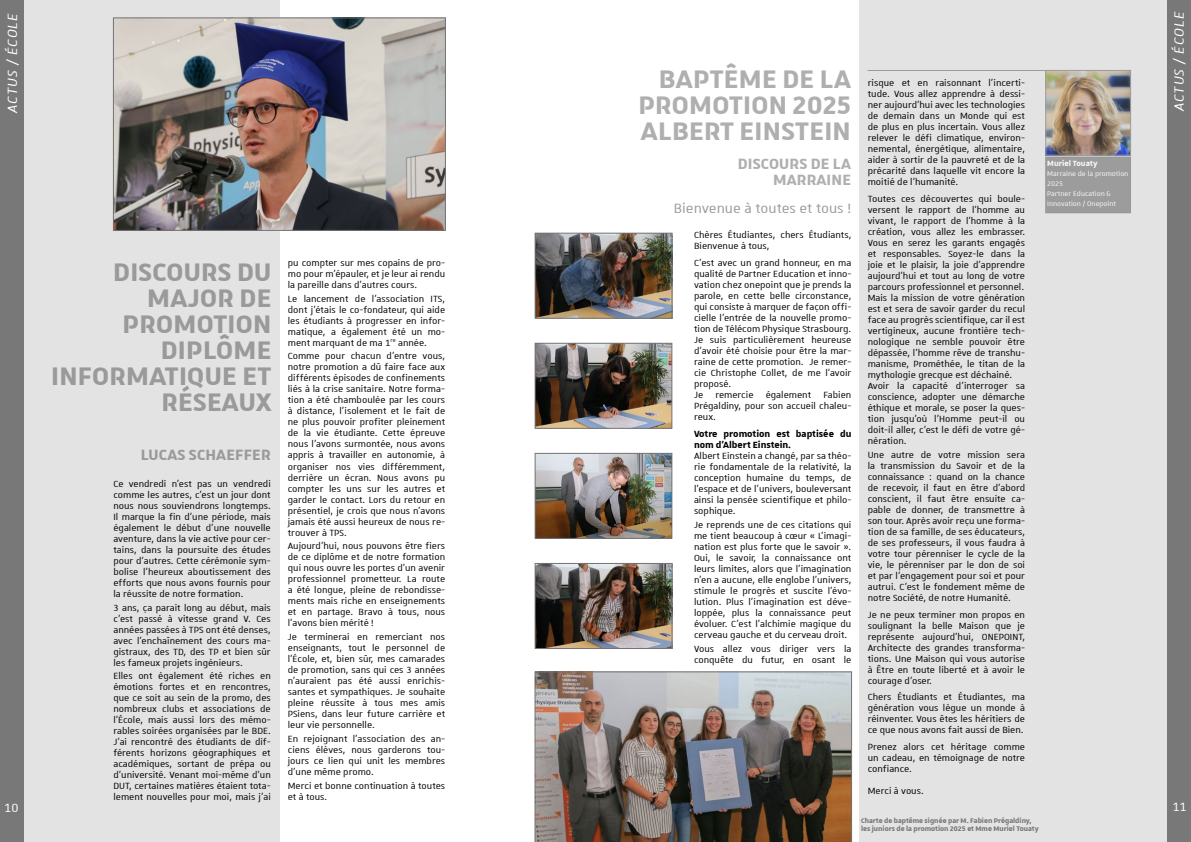
<style>
.page{position:relative;width:1191px;height:842px;background:#fff}
.page>*{position:absolute;margin:0;border:0;box-sizing:border-box;transform-origin:0 0}
.t1{font:700 34px/26px "Unistra A";letter-spacing:.01em;color:#9b9a9a;text-align:right}
.t2{font:700 34px/26px "Unistra A";letter-spacing:.01em;color:#b0afb0;text-align:center}
.t3{font:700 20px/16px "Unistra A";letter-spacing:.01em;color:#b0afb0;text-align:right}
.t4{font:700 20px "Unistra A";letter-spacing:.01em;color:#9b9a9a}
.t5{font:18px "Unistra A";color:#9b9a9a}
.t6{font:italic 18px "Unistra A";letter-spacing:.05em;color:#fff}
.t7{font:16px "Unistra A";color:#fff}
.t8{font:12px/11px "Unistra A";color:#000;text-align:justify}
.t9{font:700 12px/11px "Unistra A";color:#000}
.t10{font:700 10px "Unistra A";color:#fff}
.t11{font:700 9px/8px "Unistra A";color:#747373}
.t12{font:9px/10px "Unistra A";color:#fff}
</style>
<div class="page">
<div style="left:859px;top:0;width:329px;height:842px;background:#e3e3e3"></div>
<div style="left:0;top:0;width:280px;height:842px;background:#e3e3e3"></div>
<hr style="left:867px;top:70px;width:178px;height:1px;background:#858383">
<div style="left:1045px;top:157px;width:85px;height:56px;background:#9d9c9c"></div>
<img style="left:1047px;top:72px;width:81px;height:81px">
<div style="left:1045px;top:70px;width:85px;height:85px;border:1px solid #8c8b8b"></div>
<img style="left:535px;top:672px;width:316px;height:170px">
<img style="left:115px;top:20px;width:328px;height:208px">
<div style="left:113px;top:18px;width:332px;height:212px;border:1px solid #747373"></div>
<img style="left:537px;top:455px;width:133px;height:81px">
<div style="left:535px;top:453px;width:137px;height:85px;border:1px solid #747373"></div>
<img style="left:537px;top:345px;width:133px;height:81px">
<div style="left:535px;top:343px;width:137px;height:85px;border:1px solid #747373"></div>
<img style="left:537px;top:565px;width:133px;height:82px">
<div style="left:535px;top:563px;width:137px;height:86px;border:1px solid #747373"></div>
<img style="left:537px;top:235px;width:133px;height:81px">
<div style="left:535px;top:233px;width:137px;height:85px;border:1px solid #747373"></div>
<div style="left:0;top:0;width:24px;height:842px;background:#747373"></div>
<div style="left:1166px;top:0;width:25px;height:842px;background:#747373"></div>
<h3 class="t6" style="left:3px;top:113px;width:101px;rotate:-90deg">ACTUS / ÉCOLE</h3>
<h3 class="t6" style="left:1169px;top:111px;width:101px;rotate:-90deg">ACTUS / ÉCOLE</h3>
<h1 class="t2" style="left:638px;top:64px;width:214px">BAPTÊME DE LA<br>PROMOTION 2025<br>ALBERT EINSTEIN</h1>
<h2 class="t3" style="left:737px;top:156px;width:115px">DISCOURS DE LA<br>MARRAINE</h2>
<h3 class="t5" style="left:674px;top:199px;width:179px">Bienvenue à toutes et tous !</h3>
<p class="t8" style="left:867px;top:77px;width:159px">risque et en raisonnant l’incerti&shy;tude. Vous allez apprendre à dessi&shy;ner aujourd’hui avec les technologies de demain dans un Monde qui est de plus en plus incertain. Vous allez relever le défi climatique, environ&shy;nemental, énergétique, alimentaire, aider à sortir de la pauvreté et de la précarité dans laquelle vit encore la moitié de l’humanité.</p>
<p class="t8" style="left:867px;top:193px;width:159px;text-align:left">Toutes ces découvertes qui boule&shy;versent le rapport de l’homme au vivant, le rapport de l’homme à la création, vous allez les embrasser.<br>Vous en serez les garants engagés et responsables. Soyez-le dans la joie et le plaisir, la joie d’apprendre aujourd’hui et tout au long de votre parcours professionnel et personnel.<br>Mais la mission de votre génération est et sera de savoir garder du recul face au progrès scientifique, car il est vertigineux, aucune frontière tech&shy;nologique ne semble pouvoir être dépassée, l’homme rêve de transhu&shy;manisme, Prométhée, le titan de la mythologie grecque est déchainé.<br>Avoir la capacité d’interroger sa conscience, adopter une démarche éthique et morale, se poser la ques&shy;tion jusqu’où l’Homme peut-il ou doit-il aller, c’est le défi de votre gé&shy;nération.</p>
<p class="t8" style="left:867px;top:449px;width:159px">Une autre de votre mission sera la transmission du Savoir et de la connaissance : quand on la chance de recevoir, il faut en être d’abord conscient, il faut être ensuite ca&shy;pable de donner, de transmettre à son tour. Après avoir reçu une forma&shy;tion de sa famille, de ses éducateurs, de ses professeurs, il vous faudra à votre tour pérenniser le cycle de la vie, le pérenniser par le don de soi et par l’engagement pour soi et pour autrui. C’est le fondement même de notre Société, de notre Humanité.</p>
<p class="t8" style="left:867px;top:608px;width:159px">Je ne peux terminer mon propos en soulignant la belle Maison que je représente aujourd’hui, ONEPOINT, Architecte des grandes transforma&shy;tions. Une Maison qui vous autorise à Être en toute liberté et à avoir le courage d’oser.</p>
<p class="t8" style="left:867px;top:691px;width:159px">Chers Étudiants et Étudiantes, ma génération vous lègue un monde à réinventer. Vous êtes les héritiers de ce que nous avons fait aussi de Bien.</p>
<p class="t8" style="left:867px;top:741px;width:159px">Prenez alors cet héritage comme un cadeau, en témoignage de notre confiance.</p>
<p class="t8" style="left:867px;top:785px;width:58px">Merci à vous.</p>
<p class="t10" style="left:1047px;top:158px;width:52px">Muriel Touaty</p>
<p class="t12" style="left:1047px;top:168px;width:83px">Marraine de la promotion<br>2025<br>Partner Education &amp;<br>Innovation / Onepoint</p>
<p class="t8" style="left:694px;top:229px;width:159px">Chères Étudiantes, chers Étudiants,<br>Bienvenue à tous,</p>
<p class="t8" style="left:694px;top:257px;width:159px;text-align:left">C’est avec un grand honneur, en ma qualité de Partner Education et inno&shy;vation chez onepoint que je prends la parole, en cette belle circonstance, qui consiste à marquer de façon offi&shy;cielle l’entrée de la nouvelle promo&shy;tion de Télécom Physique Strasbourg.<br>Je suis particulièrement heureuse d’avoir été choisie pour être la mar&shy;raine de cette promotion. Je remer&shy;cie Christophe Collet, de me l’avoir proposé.<br>Je remercie également Fabien<br>Prégaldiny, pour son accueil chaleu&shy;reux.</p>
<p class="t9" style="left:694px;top:428px;width:159px">Votre promotion est baptisée du nom d’Albert Einstein.</p>
<p class="t8" style="left:694px;top:450px;width:159px">Albert Einstein a changé, par sa théo&shy;rie fondamentale de la relativité, la conception humaine du temps, de l'espace et de l'univers, bouleversant ainsi la pensée scientifique et philo&shy;sophique.</p>
<p class="t8" style="left:694px;top:519px;width:159px">Je reprends une de ces citations qui me tient beaucoup à cœur « L’imagi&shy;nation est plus forte que le savoir ».<br>Oui, le savoir, la connaissance ont leurs limites, alors que l’imagination n’en a aucune, elle englobe l’univers, stimule le progrès et suscite l’évo&shy;lution. Plus l’imagination est déve&shy;loppée, plus la connaissance peut évoluer. C’est l’alchimie magique du cerveau gauche et du cerveau droit.</p>
<p class="t8" style="left:694px;top:643px;width:159px">Vous allez vous diriger vers la conquête du futur, en osant le</p>
<p class="t8" style="left:288px;top:257px;width:159px">pu compter sur mes copains de pro&shy;mo pour m’épauler, et je leur ai rendu la pareille dans d’autres cours.</p>
<p class="t8" style="left:288px;top:293px;width:159px">Le lancement de l’association ITS, dont j’étais le co-fondateur, qui aide les étudiants à progresser en infor&shy;matique, a également été un mo&shy;ment marquant de ma 1<sup>re</sup> année.</p>
<p class="t8" style="left:288px;top:350px;width:159px">Comme pour chacun d’entre vous, notre promotion a dû faire face aux différents épisodes de confinements liés à la crise sanitaire. Notre forma&shy;tion a été chamboulée par les cours à distance, l’isolement et le fait de ne plus pouvoir profiter pleinement de la vie étudiante. Cette épreuve nous l’avons surmontée, nous avons appris à travailler en autonomie, à organiser nos vies différemment, derrière un écran. Nous avons pu compter les uns sur les autres et garder le contact. Lors du retour en présentiel, je crois que nous n’avons jamais été aussi heureux de nous re&shy;trouver à TPS.</p>
<p class="t8" style="left:288px;top:540px;width:159px">Aujourd’hui, nous pouvons être fiers de ce diplôme et de notre formation qui nous ouvre les portes d’un avenir professionnel prometteur. La route a été longue, pleine de rebondisse&shy;ments mais riche en enseignements et en partage. Bravo à tous, nous l’avons bien mérité !</p>
<p class="t8" style="left:288px;top:631px;width:159px">Je terminerai en remerciant nos enseignants, tout le personnel de l’École, et, bien sûr, mes camarades de promotion, sans qui ces 3 années n’auraient pas été aussi enrichis&shy;santes et sympathiques. Je souhaite pleine réussite à tous mes amis PSiens, dans leur future carrière et leur vie personnelle.</p>
<p class="t8" style="left:288px;top:733px;width:159px">En rejoignant l’association des an&shy;ciens élèves, nous garderons tou&shy;jours ce lien qui unit les membres d’une même promo.</p>
<p class="t8" style="left:288px;top:780px;width:159px">Merci et bonne continuation à toutes et à tous.</p>
<h1 class="t1" style="left:51px;top:258px;width:222px">DISCOURS DU<br>MAJOR DE<br>PROMOTION<br>DIPLÔME<br>INFORMATIQUE ET<br>RÉSEAUX</h1>
<h2 class="t4" style="left:141px;top:444px;width:131px">LUCAS SCHAEFFER</h2>
<p class="t8" style="left:113px;top:478px;width:159px">Ce vendredi n’est pas un vendredi comme les autres, c’est un jour dont nous nous souviendrons longtemps.<br>Il marque la fin d’une période, mais également le début d’une nouvelle aventure, dans la vie active pour cer&shy;tains, dans la poursuite des études pour d’autres. Cette cérémonie sym&shy;bolise l’heureux aboutissement des efforts que nous avons fournis pour la réussite de notre formation.</p>
<p class="t8" style="left:113px;top:601px;width:159px">3 ans, ça parait long au début, mais c’est passé à vitesse grand V. Ces années passées à TPS ont été denses, avec l'enchaînement des cours ma&shy;gistraux, des TD, des TP et bien sûr les fameux projets ingénieurs.</p>
<p class="t8" style="left:113px;top:670px;width:159px">Elles ont également été riches en émotions fortes et en rencontres, que ce soit au sein de la promo, des nombreux clubs et associations de l’École, mais aussi lors des mémo&shy;rables soirées organisées par le BDE.<br>J’ai rencontré des étudiants de dif&shy;férents horizons géographiques et académiques, sortant de prépa ou d’université. Venant moi-même d’un DUT, certaines matières étaient tota&shy;lement nouvelles pour moi, mais j’ai</p>
<h3 class="t7" style="left:4px;top:799px;width:16px">10</h3>
<h3 class="t7" style="left:1172px;top:799px;width:16px">11</h3>
<p class="t11" style="left:861px;top:817px;width:179px">Charte de baptême signée par M. Fabien Prégaldiny, les juniors de la promotion 2025 et Mme Muriel Touaty</p>
</div>
